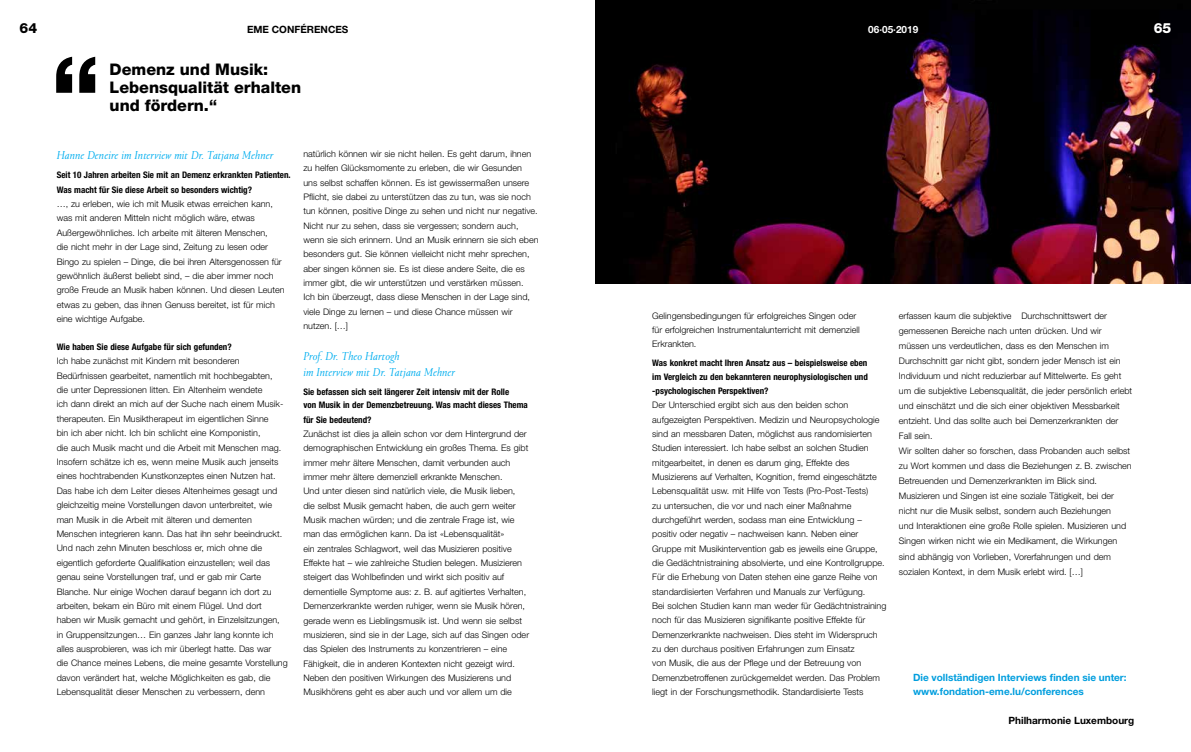
<style>
.page{position:relative;width:1191px;height:752px;background:#fff}
.page>*{position:absolute;margin:0;border:0;box-sizing:border-box;transform-origin:0 0}
.t1{font:800 100px "Helvetica Neue LT Std";color:#000}
.t2{font:800 16px/18px "Helvetica Neue LT Std";color:#000}
.t3{font:800 14px "Helvetica Neue LT Std";color:#000}
.t4{font:800 14px "Helvetica Neue LT Std";color:#fff}
.t5{font:italic 300 12px/16.3px "Portrait";letter-spacing:.01em;color:#00aeef}
.t6{font:700 10px/14px "Helvetica Neue LT Std";color:#009ede}
.t7{font:700 10px "Helvetica Neue LT Std";color:#000}
.t8{font:700 10px "Helvetica Neue LT Std";color:#fff}
.t9{font:300 9px/14.3px "Helvetica Neue LT Std";color:#000}
.t10{font:700 condensed 9px/13.3px "Helvetica Neue LT Std";color:#000}
.s1{color:#fff}
</style>
<div class="page">
<img style="left:595px;top:0;width:596px;height:283px">
<h3 class="t3" style="left:20px;top:20px;width:19px">64</h3>
<p class="t8" style="left:868px;top:24px;width:52px">06·05·2019</p>
<h3 class="t4" style="left:1153px;top:20px;width:19px">65</h3>
<p class="t7" style="left:247px;top:24px;width:103px">EME CONFÉRENCES</p>
<h1 class="t1" style="left:51px;top:33px;width:51px">“</h1>
<h2 class="t2" style="left:110px;top:60px;width:193px">Demenz und Musik:<br>Lebensqualität erhalten</h2>
<h2 class="t2" style="left:110px;top:96px;width:109px">und fördern.“</h2>
<h3 class="t5" style="left:57px;top:147px;width:218px">Hanne Deneire im Interview mit Dr. Tatjana Mehner</h3>
<p class="t10" style="left:57px;top:168px;width:236px;line-height:14.4px">Seit 10 Jahren arbeiten Sie mit an Demenz erkrankten Patienten.<br>Was macht für Sie diese Arbeit so besonders wichtig?</p>
<p class="t9" style="left:57px;top:196px;width:229px">…, zu erleben, wie ich mit Musik etwas erreichen kann, was mit anderen Mitteln nicht möglich wäre, etwas Außergewöhnliches. Ich arbeite mit älteren Menschen,<br>die nicht mehr in der Lage sind, Zeitung zu lesen oder Bingo zu spielen – Dinge, die bei ihren Altersgenossen für gewöhnlich äußerst beliebt sind, – die aber immer noch große Freude an Musik haben können. Und diesen Leuten etwas zu geben, das ihnen Genuss bereitet, ist für mich eine wichtige Aufgabe.</p>
<p class="t10" style="left:57px;top:340px;width:177px">Wie haben Sie diese Aufgabe für sich gefunden?</p>
<p class="t9" style="left:57px;top:353px;width:233px">Ich habe zunächst mit Kindern mit besonderen Bedürfnissen gearbeitet, namentlich mit hochbegabten,<br>die unter Depressionen litten. Ein Altenheim wendete<br>ich dann direkt an mich auf der Suche nach einem Musik&shy;therapeuten. Ein Musiktherapeut im eigentlichen Sinne<br>bin ich aber nicht. Ich bin schlicht eine Komponistin,<br>die auch Musik macht und die Arbeit mit Menschen mag.<br>Insofern schätze ich es, wenn meine Musik auch jenseits eines hochtrabenden Kunstkonzeptes einen Nutzen hat.<br>Das habe ich dem Leiter dieses Altenheimes gesagt und gleichzeitig meine Vorstellungen davon unterbreitet, wie man Musik in die Arbeit mit älteren und dementen Menschen integrieren kann. Das hat ihn sehr beeindruckt.<br>Und nach zehn Minuten beschloss er, mich ohne die eigentlich geforderte Qualifikation einzustellen; weil das genau seine Vorstellungen traf, und er gab mir Carte Blanche. Nur einige Wochen darauf begann ich dort zu arbeiten, bekam ein Büro mit einem Flügel. Und dort haben wir Musik gemacht und gehört, in Einzelsitzungen, in Gruppensitzungen… Ein ganzes Jahr lang konnte ich alles ausprobieren, was ich mir überlegt hatte. Das war<br>die Chance meines Lebens, die meine gesamte Vorstellung davon verändert hat, welche Möglichkeiten es gab, die Lebensqualität dieser Menschen zu verbessern, denn</p>
<p class="t9" style="left:303px;top:146px;width:237px">natürlich können wir sie nicht heilen. Es geht darum, ihnen zu helfen Glücksmomente zu erleben, die wir Gesunden<br>uns selbst schaffen können. Es ist gewissermaßen unsere Pflicht, sie dabei zu unterstützen das zu tun, was sie noch tun können, positive Dinge zu sehen und nicht nur negative.<br>Nicht nur zu sehen, dass sie vergessen; sondern auch, wenn sie sich erinnern. Und an Musik erinnern sie sich eben besonders gut. Sie können vielleicht nicht mehr sprechen, aber singen können sie. Es ist diese andere Seite, die es immer gibt, die wir unterstützen und verstärken müssen.<br>Ich bin überzeugt, dass diese Menschen in der Lage sind, viele Dinge zu lernen – und diese Chance müssen wir nutzen. […]</p>
<h3 class="t5" style="left:303px;top:347px;width:153px">Prof. Dr. Theo Hartogh<br>im Interview mit Dr. Tatjana Mehner</h3>
<p class="t10" style="left:303px;top:385px;width:226px">Sie befassen sich seit längerer Zeit intensiv mit der Rolle<br>von Musik in der Demenzbetreuung. Was macht dieses Thema</p>
<p class="t10" style="left:303px;top:412px;width:70px">für Sie bedeutend?</p>
<p class="t9" style="left:303px;top:426px;width:227px">Zunächst ist dies ja allein schon vor dem Hintergrund der demographischen Entwicklung ein großes Thema. Es gibt immer mehr ältere Menschen, damit verbunden auch immer mehr ältere demenziell erkrankte Menschen.<br>Und unter diesen sind natürlich viele, die Musik lieben,<br>die selbst Musik gemacht haben, die auch gern weiter Musik machen würden; und die zentrale Frage ist, wie man das ermöglichen kann. Da ist «Lebensqualität»<br>ein zentrales Schlagwort, weil das Musizieren positive Effekte hat – wie zahlreiche Studien belegen. Musizieren steigert das Wohlbefinden und wirkt sich positiv auf dementielle Symptome aus: z. B. auf agitiertes Verhalten, Demenzerkrankte werden ruhiger, wenn sie Musik hören, gerade wenn es Lieblingsmusik ist. Und wenn sie selbst musizieren, sind sie in der Lage, sich auf das Singen oder das Spielen des Instruments zu konzentrieren – eine Fähigkeit, die in anderen Kontexten nicht gezeigt wird.<br>Neben den positiven Wirkungen des Musizierens und Musikhörens geht es aber auch und vor allem um die</p>
<p class="t9" style="left:652px;top:308px;width:209px">Gelingensbedingungen für erfolgreiches Singen oder für erfolgreichen Instrumentalunterricht mit demenziell<br>Erkrankten.</p>
<p class="t10" style="left:652px;top:356px;width:217px">Was konkret macht Ihren Ansatz aus – beispielsweise eben im Vergleich zu den bekannteren neurophysiologischen und</p>
<p class="t10" style="left:652px;top:384px;width:118px">-psychologischen Perspektiven?</p>
<p class="t9" style="left:652px;top:397px;width:236px">Der Unterschied ergibt sich aus den beiden schon aufgezeigten Perspektiven. Medizin und Neuropsychologie sind an messbaren Daten, möglichst aus randomisierten Studien interessiert. Ich habe selbst an solchen Studien mitgearbeitet, in denen es darum ging, Effekte des Musizierens auf Verhalten, Kognition, fremd eingeschätzte Lebensqualität usw. mit Hilfe von Tests (Pro-Post-Tests)<br>zu untersuchen, die vor und nach einer Maßnahme durchgeführt werden, sodass man eine Entwicklung – positiv oder negativ – nachweisen kann. Neben einer Gruppe mit Musikintervention gab es jeweils eine Gruppe, die Gedächtnistraining absolvierte, und eine Kontrollgruppe.<br>Für die Erhebung von Daten stehen eine ganze Reihe von standardisierten Verfahren und Manuals zur Verfügung.<br>Bei solchen Studien kann man weder für Gedächtnistraining noch für das Musizieren signifikante positive Effekte für Demenzerkrankte nachweisen. Dies steht im Widerspruch zu den durchaus positiven Erfahrungen zum Einsatz<br>von Musik, die aus der Pflege und der Betreuung von Demenzbetroffenen zurückgemeldet werden. Das Problem liegt in der Forschungsmethodik. Standardisierte Tests</p>
<p class="t9" style="left:899px;top:307px;width:235px;line-height:15px">erfassen kaum die subjektive<span class="s1">ng</span>Durchschnittswert der gemessenen Bereiche nach unten drücken. Und wir müssen uns verdeutlichen, dass es den Menschen im Durchschnitt gar nicht gibt, sondern jeder Mensch ist ein Individuum und nicht reduzierbar auf Mittelwerte. Es geht um die subjektive Lebensqualität, die jeder persönlich erlebt und einschätzt und die sich einer objektiven Messbarkeit entzieht. Und das sollte auch bei Demenzerkrankten der Fall sein.<br>Wir sollten daher so forschen, dass Probanden auch selbst zu Wort kommen und dass die Beziehungen z. B. zwischen Betreuenden und Demenzerkrankten im Blick sind.<br>Musizieren und Singen ist eine soziale Tätigkeit, bei der nicht nur die Musik selbst, sondern auch Beziehungen<br>und Interaktionen eine große Rolle spielen. Musizieren und Singen wirken nicht wie ein Medikament, die Wirkungen sind abhängig von Vorlieben, Vorerfahrungen und dem sozialen Kontext, in dem Musik erlebt wird. […]</p>
<p class="t6" style="left:913px;top:670px;width:215px">Die vollständigen Interviews finden sie unter: www.fondation-eme.lu/conferences</p>
<p class="t7" style="left:1008px;top:714px;width:127px">Philharmonie Luxembourg</p>
</div>
